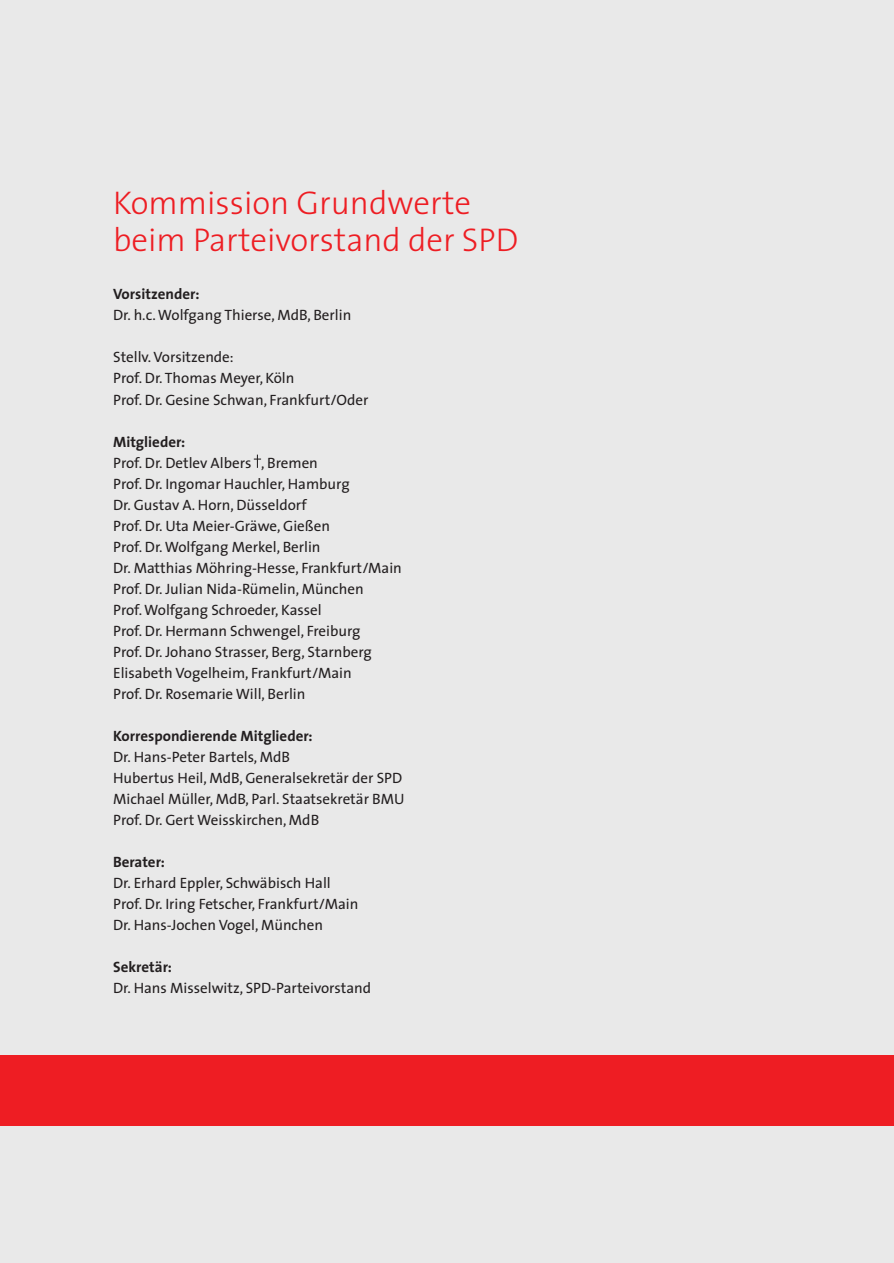
<style>
.page{position:relative;width:894px;height:1263px;background:#fff}
.page>*{position:absolute;margin:0;border:0;box-sizing:border-box;transform-origin:0 0}
.t1{font:300 33px/37.5px "The Sans";color:#ee1d23}
.t2{font:15px/21px "The Sans";color:#231f20}
.t3{font:700 15px "The Sans";color:#231f20}
</style>
<div class="page">
<div style="left:0;top:0;width:893px;height:1263px;background:#e9e9e9"></div>
<div style="left:0;top:1055px;width:893px;height:70px;background:#ee1d23"></div>
<svg style="left:254px;top:454px;width:7px;height:14px"></svg>
<h1 class="t1" style="left:113px;top:187px;width:406px">Kommission Grundwerte beim Parteivorstand der SPD</h1>
<p class="t3" style="left:113px;top:288px;width:88px">Vorsitzender:</p>
<p class="t2" style="left:113px;top:306px;width:239px">Dr. h.c. Wolfgang Thierse, MdB, Berlin</p>
<p class="t2" style="left:113px;top:348px;width:257px">Stellv. Vorsitzende:<br>Prof. Dr. Thomas Meyer, Köln<br>Prof. Dr. Gesine Schwan, Frankfurt/Oder</p>
<p class="t3" style="left:113px;top:435px;width:74px">Mitglieder:</p>
<p class="t2" style="left:113px;top:453px;width:290px">Prof. Dr. Detlev Albers , Bremen<br>Prof. Dr. Ingomar Hauchler, Hamburg<br>Dr. Gustav A. Horn, Düsseldorf<br>Prof. Dr. Uta Meier-Gräwe, Gießen<br>Prof. Dr. Wolfgang Merkel, Berlin<br>Dr. Matthias Möhring-Hesse, Frankfurt/Main Prof. Dr. Julian Nida-Rümelin, München<br>Prof. Wolfgang Schroeder, Kassel<br>Prof. Dr. Hermann Schwengel, Freiburg<br>Prof. Dr. Johano Strasser, Berg, Starnberg Elisabeth Vogelheim, Frankfurt/Main<br>Prof. Dr. Rosemarie Will, Berlin</p>
<p class="t3" style="left:113px;top:729px;width:201px">Korrespondierende Mitglieder:</p>
<p class="t2" style="left:113px;top:747px;width:293px">Dr. Hans-Peter Bartels, MdB<br>Hubertus Heil, MdB, Generalsekretär der SPD Michael Müller, MdB, Parl. Staatsekretär BMU Prof. Dr. Gert Weisskirchen, MdB</p>
<p class="t3" style="left:113px;top:855px;width:53px">Berater:</p>
<p class="t2" style="left:113px;top:873px;width:247px">Dr. Erhard Eppler, Schwäbisch Hall<br>Prof. Dr. Iring Fetscher, Frankfurt/Main<br>Dr. Hans-Jochen Vogel, München</p>
<p class="t3" style="left:113px;top:960px;width:60px">Sekretär:</p>
<p class="t2" style="left:113px;top:978px;width:259px">Dr. Hans Misselwitz, SPD-Parteivorstand</p>
</div>
